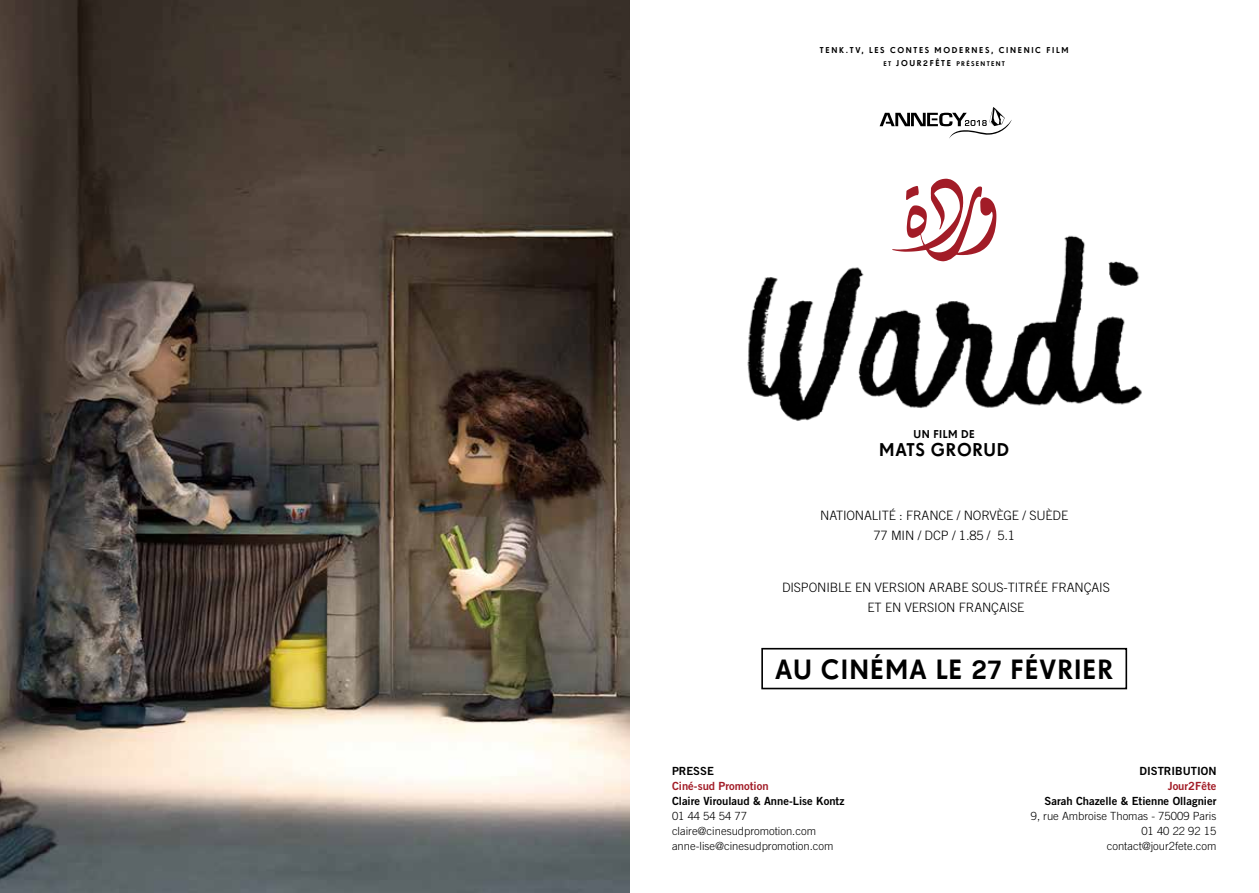
<style>
.page{position:relative;width:1259px;height:893px;background:#fff}
.page>*{position:absolute;margin:0;border:0;box-sizing:border-box;transform-origin:0 0}
.t1{font:27px "Super Grotesk A Med LF";letter-spacing:.04em;color:#000}
.t2{font:18px "Super Grotesk A Med LF";letter-spacing:.04em;color:#000}
.t3{font:300 12.9px/19.5px "Trade Gothic";letter-spacing:-.01em;color:#000;text-align:center}
.t4{font:300 11.25px/15px "Trade Gothic";color:#000}
.t5{font:11.25px "Trade Gothic Bold Two";color:#000}
.t6{font:11.25px "Trade Gothic Bold Two";color:#a21c27}
.t7{font:11.1px "Super Grotesk A Med LF";letter-spacing:.04em;color:#000}
.t8{font:8.25px "Super Grotesk A Med LF";letter-spacing:.2em;color:#000}
.t9{font:6.6px "Super Grotesk A Med LF";letter-spacing:.2em;color:#000}
.s1{font-size:8.25px}
</style>
<div class="page">
<img style="left:747px;top:235px;width:395px;height:186px">
<img style="left:0;top:0;width:629px;height:893px">
<div style="left:761px;top:648px;width:366px;height:41px;border:2px solid #000"></div>
<svg style="left:879px;top:107px;width:133px;height:32px"></svg>
<svg style="left:892px;top:179px;width:104px;height:82px"></svg>
<p class="t8" style="left:820px;top:45px;width:250px">TENK.TV, LES CONTES MODERNES, CINENIC FILM</p>
<p class="t9" style="left:883px;top:60px;width:123px">ET <span class="s1">JOUR2FÊTE</span> PRÉSENTENT</p>
<p class="t7" style="left:913px;top:428px;width:63px">UN FILM DE</p>
<h2 class="t2" style="left:879px;top:438px;width:131px">MATS GRORUD</h2>
<p class="t3" style="left:820px;top:506px;width:249px">NATIONALITÉ : FRANCE / NORVÈGE / SUÈDE<br>77 MIN / DCP / 1.85 / 5.1</p>
<p class="t3" style="left:782px;top:578px;width:329px">DISPONIBLE EN VERSION ARABE SOUS-TITRÉE FRANÇAIS<br>ET EN VERSION FRANÇAISE</p>
<h1 class="t1" style="left:775px;top:653px;width:339px">AU CINÉMA LE 27 FÉVRIER</h1>
<p class="t5" style="left:672px;top:763px;width:43px">PRESSE</p>
<p class="t6" style="left:672px;top:778px;width:98px">Ciné-sud Promotion</p>
<p class="t5" style="left:672px;top:793px;width:174px">Claire Viroulaud &amp; Anne-Lise Kontz</p>
<p class="t4" style="left:672px;top:808px;width:163px">01 44 54 54 77 claire@cinesudpromotion.com anne-lise@cinesudpromotion.com</p>
<p class="t5" style="left:1139px;top:763px;width:78px">DISTRIBUTION</p>
<p class="t6" style="left:1167px;top:778px;width:50px">Jour2Fête</p>
<p class="t5" style="left:1044px;top:793px;width:173px">Sarah Chazelle &amp; Etienne Ollagnier</p>
<p class="t4" style="left:1030px;top:808px;width:187px;text-align:right">9, rue Ambroise Thomas - 75009 Paris<br>01 40 22 92 15 contact@jour2fete.com</p>
</div>
